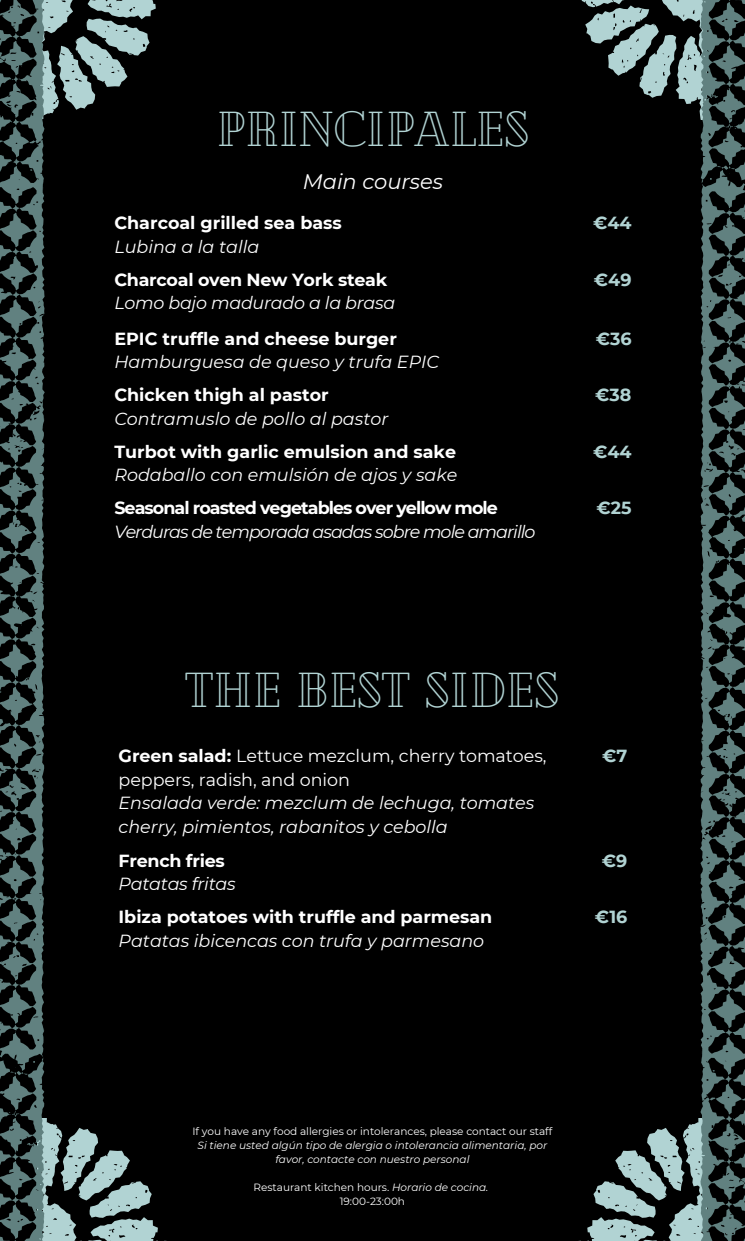
<style>
.page{position:relative;width:745px;height:1241px;background:#fff}
.page>*{position:absolute;margin:0;border:0;box-sizing:border-box;transform-origin:0 0}
.t1{font:49px "Cheque";color:#b1d3d3}
.t2{font:italic 21px "Montserrat";color:#fff}
.t3{font:italic 17.5px/23.6px "Montserrat";color:#fff}
.t4{font:700 17.5px "Montserrat";color:#fff}
.t5{font:17.5px/23.6px "Montserrat";color:#fff}
.t6{font:italic 17.5px "Montserrat";letter-spacing:-.055em;color:#fff}
.t7{font:700 17.5px "Montserrat";letter-spacing:-.055em;color:#fff}
.t8{font:700 17.5px "Montserrat";color:#b1d3d3}
.t9{font:10.5px/14px "Montserrat";color:#fff;text-align:center}
.t10{font:italic 10.5px/14px "Montserrat";color:#fff;text-align:center}
.s1{font-weight:700}
.s2{font-style:italic}
</style>
<div class="page">
<div style="left:0;top:0;width:744px;height:1240px;background:#000"></div>
<svg style="left:51px;top:1124px;width:107px;height:116px"></svg>
<svg style="left:581px;top:0;width:112px;height:104px"></svg>
<svg style="left:587px;top:1124px;width:106px;height:116px"></svg>
<svg style="left:693px;top:0;width:51px;height:1240px"></svg>
<svg style="left:51px;top:0;width:105px;height:114px"></svg>
<svg style="left:0;top:0;width:51px;height:1240px"></svg>
<p class="t1" style="left:216px;top:97px;width:314px">PRINCIPALES</p>
<p class="t2" style="left:302px;top:168px;width:142px">Main courses</p>
<p class="t4" style="left:114px;top:212px;width:229px">Charcoal grilled sea bass</p>
<p class="t3" style="left:114px;top:235px;width:146px">Lubina a la talla</p>
<p class="t4" style="left:114px;top:269px;width:274px">Charcoal oven New York steak</p>
<p class="t3" style="left:114px;top:291px;width:282px">Lomo bajo madurado a la brasa</p>
<p class="t4" style="left:114px;top:328px;width:284px">EPIC truffle and cheese burger</p>
<p class="t3" style="left:114px;top:350px;width:326px">Hamburguesa de queso y trufa EPIC</p>
<p class="t4" style="left:114px;top:384px;width:216px">Chicken thigh al pastor</p>
<p class="t3" style="left:114px;top:406px;width:275px">Contramuslo de pollo al pastor</p>
<p class="t4" style="left:114px;top:440px;width:343px">Turbot with garlic emulsion and sake</p>
<p class="t3" style="left:114px;top:463px;width:344px">Rodaballo con emulsión de ajos y sake</p>
<p class="t7" style="left:114px;top:497px;width:385px">Seasonal roasted vegetables over yellow mole</p>
<p class="t6" style="left:114px;top:520px;width:422px">Verduras de temporada asadas sobre mole amarillo</p>
<p class="t8" style="left:592px;top:212px;width:40px">€44</p>
<p class="t8" style="left:593px;top:269px;width:39px">€49</p>
<p class="t8" style="left:595px;top:328px;width:37px">€36</p>
<p class="t8" style="left:595px;top:384px;width:38px">€38</p>
<p class="t8" style="left:592px;top:440px;width:40px">€44</p>
<p class="t8" style="left:596px;top:497px;width:37px">€25</p>
<h1 class="t1" style="left:185px;top:658px;width:375px">THE BEST SIDES</h1>
<p class="t5" style="left:118px;top:744px;width:429px"><span class="s1">Green salad:</span> Lettuce mezclum, cherry tomatoes, peppers, radish, and onion</p>
<p class="t3" style="left:118px;top:791px;width:417px">Ensalada verde: mezclum de lechuga, tomates cherry, pimientos, rabanitos y cebolla</p>
<p class="t8" style="left:601px;top:745px;width:27px">€7</p>
<p class="t4" style="left:118px;top:849px;width:108px">French fries</p>
<p class="t3" style="left:118px;top:872px;width:119px">Patatas fritas</p>
<p class="t8" style="left:601px;top:849px;width:27px">€9</p>
<p class="t4" style="left:118px;top:906px;width:375px">Ibiza potatoes with truffle and parmesan</p>
<p class="t3" style="left:118px;top:928px;width:367px">Patatas ibicencas con trufa y parmesano</p>
<p class="t8" style="left:594px;top:906px;width:34px">€16</p>
<p class="t9" style="left:192px;top:1123px;width:361px">If you have any food allergies or intolerances, please contact our staff</p>
<p class="t10" style="left:197px;top:1137px;width:351px">Si tiene usted algún tipo de alergia o intolerancia alimentaria, por favor, contacte con nuestro personal</p>
<p class="t9" style="left:253px;top:1179px;width:236px">Restaurant kitchen hours. <span class="s2">Horario de cocina.<br></span>19:00-23:00h</p>
</div>
